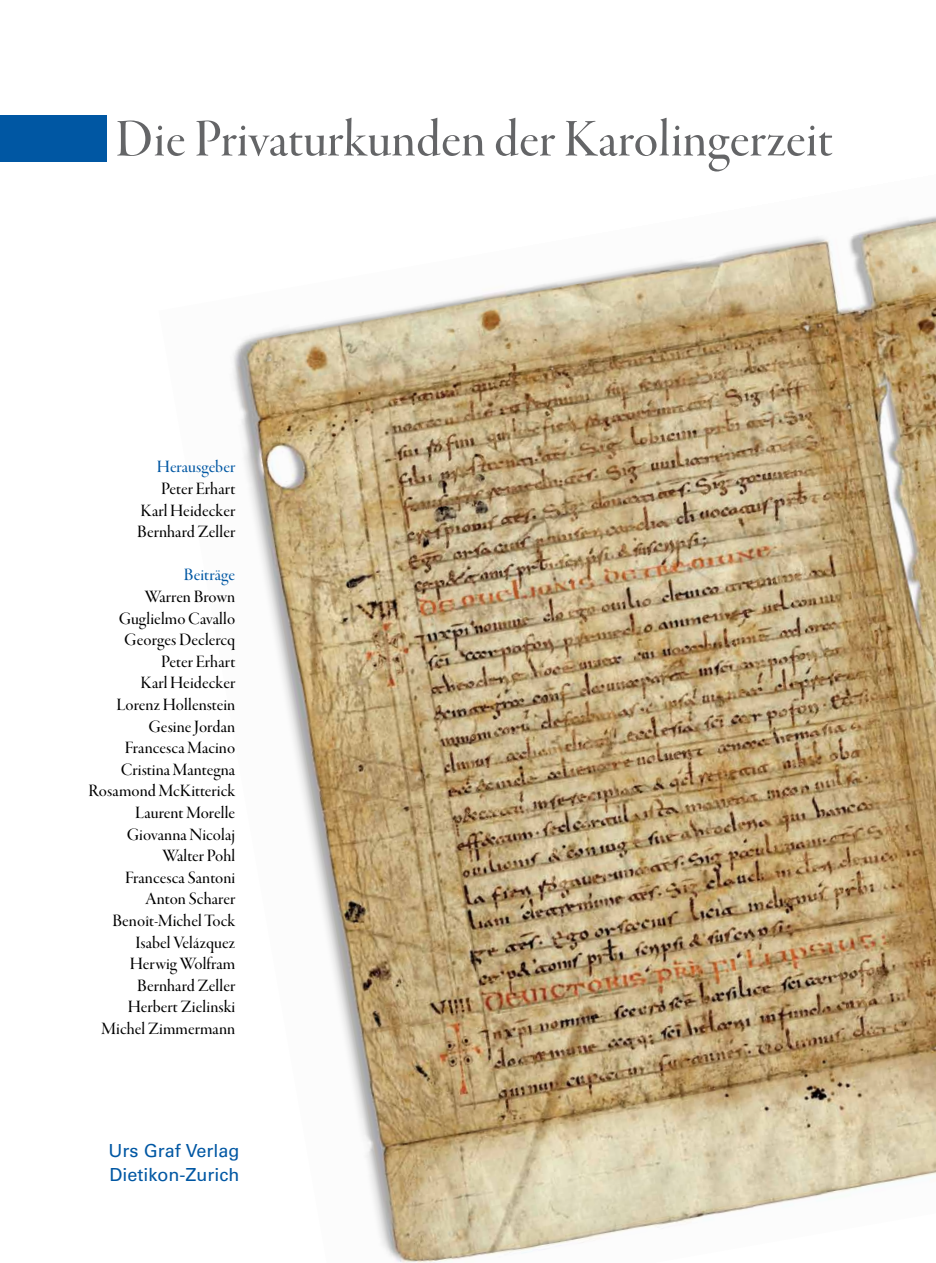
<style>
.page{position:relative;width:936px;height:1263px;background:#fff}
.page>*{position:absolute;margin:0;border:0;box-sizing:border-box;transform-origin:0 0}
.t1{font:54.75px "Garamond Premr Pro Med Disp";letter-spacing:.005em;color:#646567}
.t2{font:18px/21.6px "Garamond Premr Pro Med Disp";letter-spacing:.005em;color:#000;text-align:justify}
.t3{font:18px/24px "Univers";color:#0057a3}
.t4{font:18px "Garamond Premr Pro Med Disp";letter-spacing:.005em;color:#0057a3}
</style>
<div class="page">
<img style="left:233px;top:216px;width:702px;height:1047px">
<div style="left:1px;top:116px;width:106px;height:46px;background:#0057a3"></div>
<h1 class="t1" style="left:115px;top:109px;width:718px">Die Privaturkunden der Karolingerzeit</h1>
<p class="t4" style="left:157px;top:457px;width:80px">Herausgeber</p>
<p class="t2" style="left:137px;top:478px;width:99px;text-indent:24px">Peter Erhart Karl Heidecker Bernhard Zeller</p>
<p class="t4" style="left:184px;top:565px;width:53px">Beiträge</p>
<p class="t2" style="left:88px;top:586px;width:148px;text-align:right">Warren Brown<br>Guglielmo Cavallo<br>Georges Declercq<br>Peter Erhart<br>Karl Heidecker<br>Lorenz Hollenstein<br>Gesine Jordan<br>Francesca Macino<br>Cristina Mantegna<br>Rosamond McKitterick<br>Laurent Morelle<br>Giovanna Nicolaj<br>Walter Pohl<br>Francesca Santoni<br>Anton Scharer<br>Benoît-Michel Tock<br>Isabel Velázquez<br>Herwig Wolfram<br>Bernhard Zeller<br>Herbert Zielinski<br>Michel Zimmermann</p>
<p class="t3" style="left:109px;top:1138px;width:132px">Urs Graf Verlag<br>Dietikon-Zurich</p>
</div>
